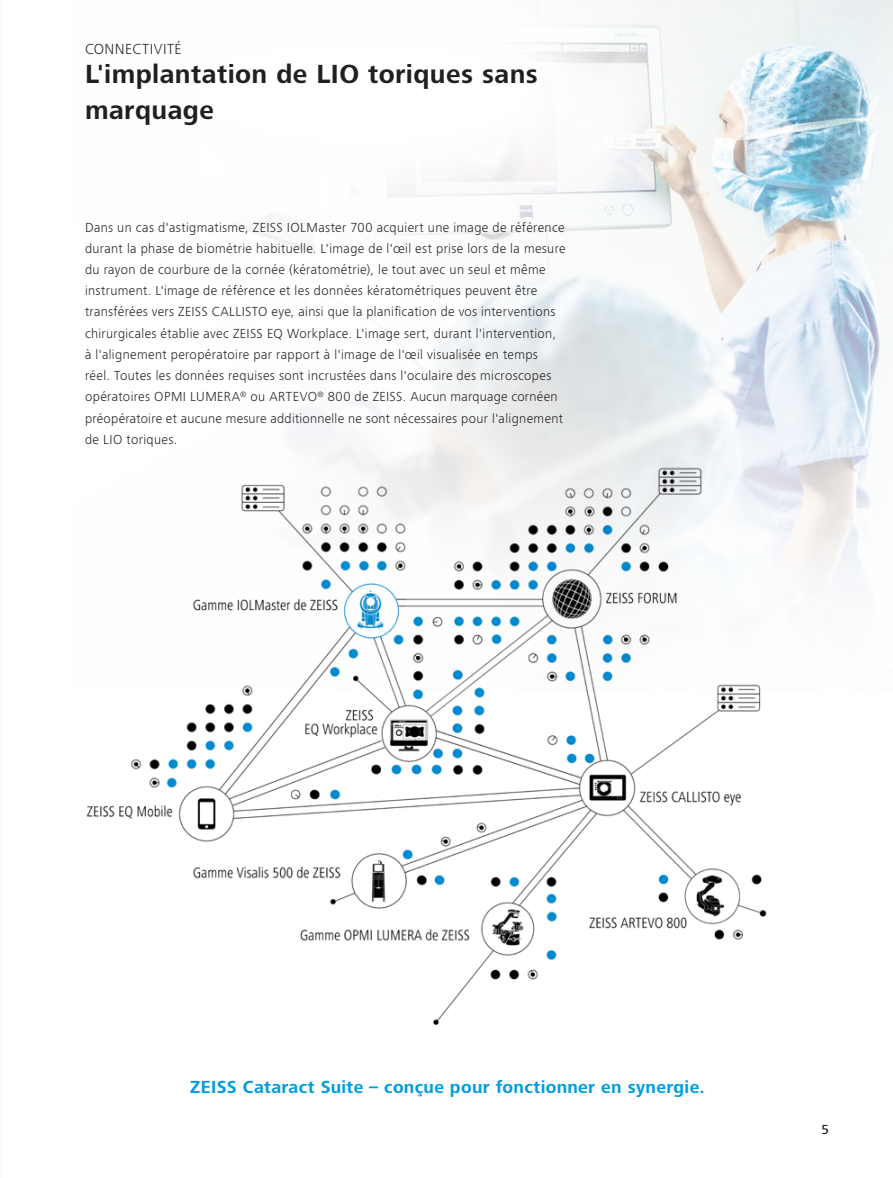
<style>
.page{position:relative;width:893px;height:1178px;background:#fff}
.page>*{position:absolute;margin:0;border:0;box-sizing:border-box;transform-origin:0 0}
.t1{font:700 27px/36px "ZEISS Frutiger Next W1 G";letter-spacing:.015em;color:#231f20}
.t2{font:700 18px "ZEISS Frutiger Next W1 G";letter-spacing:.015em;color:#009cde}
.t3{font:300 15px "ZEISS Frutiger Next W1 G";letter-spacing:.035em;color:#231f20}
.t4{font:300 13.5px/21.1px "ZEISS Frutiger Next W1 G";letter-spacing:.025em;color:#231f20}
.t5{font:500 13.5px "ZEISS Frutiger Next W1 G";color:#231f20}
</style>
<div class="page">
<svg style="left:289px;top:0;width:604px;height:572px"></svg>
<svg style="left:234px;top:0;width:489px;height:256px"></svg>
<img style="left:86px;top:432px;width:743px;height:593px">
<p class="t3" style="left:85px;top:39px;width:98px">CONNECTIVITÉ</p>
<h1 class="t1" style="left:85px;top:55px;width:454px">L'implantation de LIO toriques sans marquage</h1>
<p class="t4" style="left:85px;top:216px;width:482px">Dans un cas d'astigmatisme, ZEISS IOLMaster 700 acquiert une image de référence durant la phase de biométrie habituelle. L'image de l'œil est prise lors de la mesure du rayon de courbure de la cornée (kératométrie), le tout avec un seul et même instrument. L'image de référence et les données kératométriques peuvent être transférées vers ZEISS CALLISTO eye, ainsi que la planification de vos interventions chirurgicales établie avec ZEISS EQ Workplace. L'image sert, durant l'intervention, à l'alignement peropératoire par rapport à l'image de l'œil visualisée en temps réel. Toutes les données requises sont incrustées dans l'oculaire des microscopes opératoires OPMI LUMERA<sup>®</sup> ou ARTEVO<sup>®</sup> 800 de ZEISS. Aucun marquage cornéen préopératoire et aucune mesure additionnelle ne sont nécessaires pour l'alignement de LIO toriques.</p>
<h2 class="t2" style="left:190px;top:1074px;width:516px">ZEISS Cataract Suite – conçue pour fonctionner en synergie.</h2>
<p class="t5" style="left:822px;top:1120px;width:9px">5</p>
</div>
